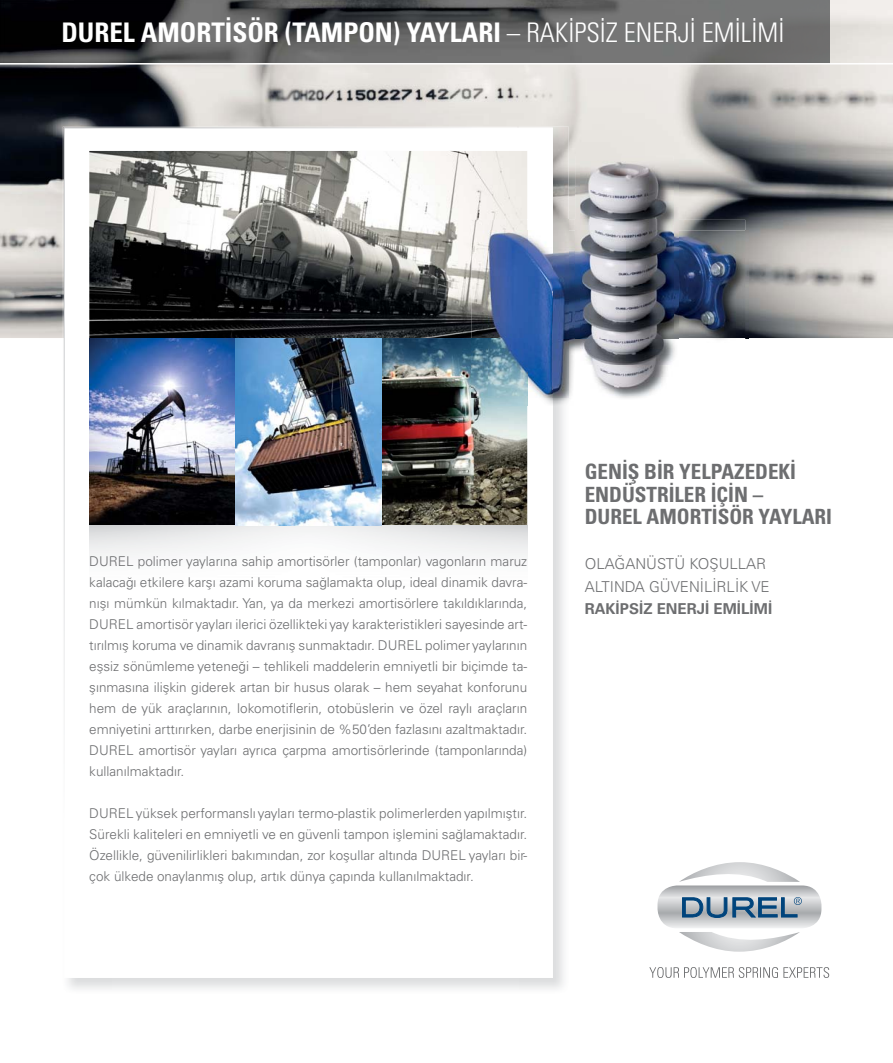
<style>
.page{position:relative;width:893px;height:1063px;background:#fff}
.page>*{position:absolute;margin:0;border:0;box-sizing:border-box;transform-origin:0 0}
.t1{font:27px "Univers LTCYR 67 Bold Cond";color:#fff}
.t2{font:21px/22.5px "Univers LTCYR 67 Bold Cond";color:#6d6e70}
.t3{font:300 15px/22.5px "Univers LTCYR 45";color:#6d6e70}
.t4{font:700 15px "Univers LTCYR 65";color:#6d6e70}
.t5{font:300 13.5px/21px "Univers LTCYR 45";color:#6d6e70;text-align:justify}
.s1{font-family:"Univers LTCYR 47 Light Cond"}
</style>
<div class="page">
<img style="left:0;top:0;width:893px;height:338px">
<img style="left:0;top:0;width:829px;height:63px">
<img style="left:63px;top:127px;width:455px;height:52px">
<img style="left:518px;top:127px;width:51px;height:93px">
<img style="left:63px;top:179px;width:1px;height:159px">
<svg style="left:64px;top:128px;width:489px;height:675px"></svg>
<img style="left:89px;top:151px;width:438px;height:474px">
<svg style="left:657px;top:885px;width:164px;height:43px"></svg>
<svg style="left:682px;top:897px;width:120px;height:21px"></svg>
<svg style="left:649px;top:967px;width:180px;height:11px"></svg>
<svg style="left:679px;top:862px;width:121px;height:20px"></svg>
<svg style="left:679px;top:932px;width:121px;height:20px"></svg>
<img style="left:673px;top:230px;width:75px;height:108px">
<img style="left:489px;top:398px;width:80px;height:8px">
<img style="left:527px;top:220px;width:218px;height:10px">
<img style="left:472px;top:220px;width:55px;height:118px">
<img style="left:472px;top:338px;width:17px;height:60px">
<img style="left:553px;top:338px;width:177px;height:60px">
<img style="left:553px;top:230px;width:22px;height:108px">
<img style="left:527px;top:230px;width:26px;height:168px">
<img style="left:489px;top:230px;width:38px;height:168px">
<img style="left:673px;top:161px;width:6px;height:59px">
<img style="left:580px;top:338px;width:99px;height:60px">
<svg style="left:673px;top:220px;width:6px;height:10px"></svg>
<img style="left:575px;top:156px;width:98px;height:32px">
<img style="left:575px;top:188px;width:5px;height:32px">
<svg style="left:575px;top:220px;width:5px;height:10px"></svg>
<img style="left:575px;top:230px;width:5px;height:164px">
<img style="left:580px;top:161px;width:93px;height:233px">
<hr style="left:0;top:63px;width:893px;height:2px;background:#fff">
<h1 class="t1" style="left:61px;top:19px;width:724px">DUREL AMORTİSÖR (TAMPON) YAYLARI <span class="s1">– RAKİPSİZ ENERJİ EMİLİMİ</span></h1>
<p class="t5" style="left:89px;top:552px;width:439px">DUREL polimer yaylarına sahip amortisörler (tamponlar) vagonların maruz kalacağı etkilere karşı azami koruma sağlamakta olup, ideal dinamik davra&shy;nışı mümkün kılmaktadır. Yan, ya da merkezi amortisörlere takıldıklarında, DUREL amortisör yayları ilerici özellikteki yay karakteristikleri sayesinde art&shy;tırılmış koruma ve dinamik davranış sunmaktadır. DUREL polimer yaylarının eşsiz sönümleme yeteneği – tehlikeli maddelerin emniyetli bir biçimde ta&shy;şınmasına ilişkin giderek artan bir husus olarak – hem seyahat konforunu hem de yük araçlarının, lokomotiflerin, otobüslerin ve özel raylı araçların emniyetini arttırırken, darbe enerjisinin de %50’den fazlasını azaltmaktadır.<br>DUREL amortisör yayları ayrıca çarpma amortisörlerinde (tamponlarında) kullanılmaktadır.</p>
<p class="t5" style="left:89px;top:804px;width:439px">DUREL yüksek performanslı yayları termo-plastik polimerlerden yapılmıştır.<br>Sürekli kaliteleri en emniyetli ve en güvenli tampon işlemini sağlamaktadır.<br>Özellikle, güvenilirlikleri bakımından, zor koşullar altında DUREL yayları bir&shy;çok ülkede onaylanmış olup, artık dünya çapında kullanılmaktadır.</p>
<h2 class="t2" style="left:585px;top:462px;width:249px">GENİŞ BİR YELPAZEDEKİ<br>ENDÜSTRİLER İÇİN –<br>DUREL AMORTİSÖR YAYLARI</h2>
<p class="t3" style="left:585px;top:554px;width:186px">OLAĞANÜSTÜ KOŞULLAR<br>ALTINDA GÜVENİLİRLİK VE</p>
<p class="t4" style="left:585px;top:604px;width:189px">RAKİPSİZ ENERJİ EMİLİMİ</p>
</div>
